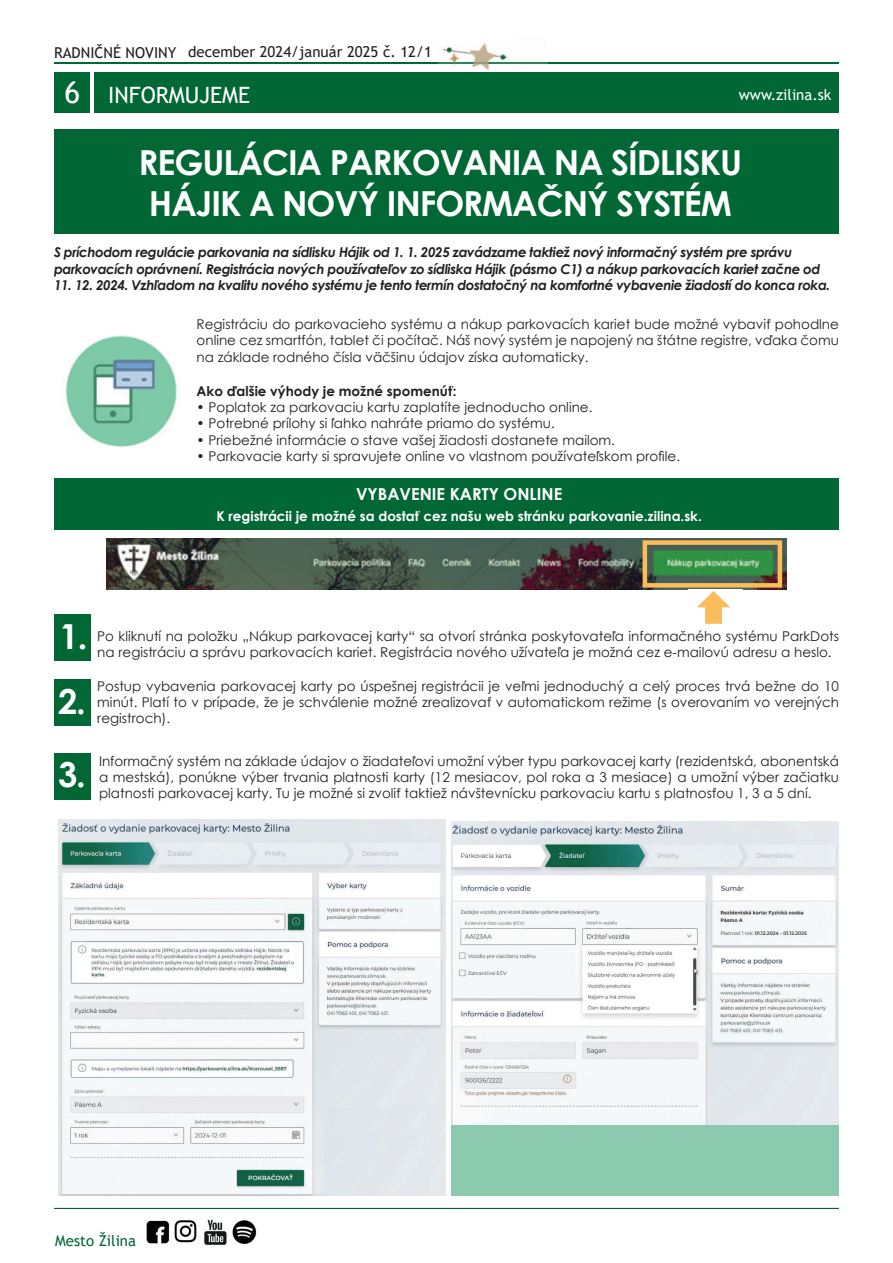
<style>
.page{position:relative;width:893px;height:1263px;background:#fff}
.page>*{position:absolute;margin:0;border:0;box-sizing:border-box;transform-origin:0 0}
.t1{font:700 34.5px/40.5px "Century Gothic";letter-spacing:-.03em;color:#fff;text-align:center}
.t2{font:30px "Trebuchet MS";color:#fff}
.t3{font:22.5px "Trebuchet MS";color:#fff}
.t4{font:700 16.5px "Century Gothic";color:#fff}
.t5{font:15px "Trebuchet MS";color:#231f20}
.t6{font:15px "Trebuchet MS";color:#fff}
.t7{font:15px "Trebuchet MS";color:#006735}
.t8{font:13.5px/16.2px "Century Gothic";color:#231f20;text-align:justify}
.t9{font:italic 700 13.5px/16.2px "Century Gothic";letter-spacing:-.03em;color:#231f20}
.t10{font:700 13.5px "Century Gothic";color:#fff}
.t11{font:700 13.5px "Century Gothic";color:#231f20}
</style>
<div class="page">
<div style="left:94px;top:72px;width:745px;height:41px;background:#006735"></div>
<div style="left:54px;top:72px;width:35px;height:41px;background:#006735"></div>
<hr style="left:54px;top:62px;width:785px;height:2px;background:#006735">
<hr style="left:54px;top:1208px;width:785px;height:1px;background:#006735">
<img style="left:443px;top:43px;width:65px;height:28px">
<img style="left:438px;top:62px;width:110px;height:2px">
<div style="left:54px;top:129px;width:785px;height:105px;background:#006735"></div>
<img style="left:65px;top:335px;width:112px;height:113px">
<div style="left:54px;top:478px;width:785px;height:52px;background:#006735"></div>
<img style="left:106px;top:538px;width:681px;height:51px">
<div style="left:54px;top:614px;width:36px;height:47px;background:#006735"></div>
<div style="left:54px;top:679px;width:36px;height:47px;background:#006735"></div>
<div style="left:54px;top:753px;width:36px;height:46px;background:#006735"></div>
<img style="left:58px;top:820px;width:387px;height:375px">
<img style="left:451px;top:822px;width:387px;height:303px">
<div style="left:643px;top:540px;width:139px;height:48px;border:4px solid #fcbc59"></div>
<img style="left:697px;top:591px;width:33px;height:33px">
<div style="left:451px;top:1125px;width:388px;height:70px;background:#8ccaaf"></div>
<img style="left:146px;top:1219px;width:111px;height:26px">
<p class="t5" style="left:54px;top:43px;width:124px">RADNIČNÉ NOVINY</p>
<h3 class="t3" style="left:108px;top:81px;width:144px">INFORMUJEME</h3>
<p class="t6" style="left:739px;top:85px;width:94px">www.zilina.sk</p>
<p class="t5" style="left:188px;top:42px;width:245px">december 2024/január 2025 č. 12/1</p>
<h2 class="t2" style="left:64px;top:73px;width:17px">6</h2>
<h1 class="t1" style="left:139px;top:141px;width:605px">REGULÁCIA PARKOVANIA NA SÍDLISKU<br>HÁJIK A NOVÝ INFORMAČNÝ SYSTÉM</h1>
<p class="t9" style="left:54px;top:244px;width:768px">S príchodom regulácie parkovania na sídlisku Hájik od 1. 1. 2025 zavádzame taktiež nový informačný systém pre správu parkovacích oprávnení. Registrácia nových používateľov zo sídliska Hájik (pásmo C1) a nákup parkovacích kariet začne od</p>
<p class="t9" style="left:54px;top:276px;width:778px">11. 12. 2024. Vzhľadom na kvalitu nového systému je tento termín dostatočný na komfortné vybavenie žiadostí do konca roka.</p>
<p class="t8" style="left:197px;top:316px;width:644px">Registráciu do parkovacieho systému a nákup parkovacích kariet bude možné vybaviť pohodlne online cez smartfón, tablet či počítač. Náš nový systém je napojený na štátne registre, vďaka čomu na základe rodného čísla väčšinu údajov získa automaticky.</p>
<p class="t11" style="left:197px;top:381px;width:262px">Ako ďalšie výhody je možné spomenúť:</p>
<p class="t8" style="left:197px;top:399px;width:397px">• Poplatok za parkovaciu kartu zaplatíte jednoducho online.</p>
<p class="t8" style="left:197px;top:415px;width:360px">• Potrebné prílohy si ľahko nahráte priamo do systému.</p>
<p class="t8" style="left:197px;top:431px;width:420px">• Priebežné informácie o stave vašej žiadosti dostanete mailom.</p>
<p class="t8" style="left:197px;top:448px;width:485px">• Parkovacie karty si spravujete online vo vlastnom používateľskom profile.</p>
<p class="t4" style="left:356px;top:482px;width:208px">VYBAVENIE KARTY ONLINE</p>
<p class="t10" style="left:216px;top:506px;width:487px">K registrácii je možné sa dostať cez našu web stránku parkovanie.zilina.sk.</p>
<h1 class="t1" style="left:60px;top:614px;width:29px">1.</h1>
<h1 class="t1" style="left:58px;top:679px;width:29px">2.</h1>
<h1 class="t1" style="left:58px;top:753px;width:29px">3.</h1>
<p class="t8" style="left:97px;top:628px;width:743px">Po kliknutí na položku „Nákup parkovacej karty“ sa otvorí stránka poskytovateľa informačného systému ParkDots</p>
<p class="t8" style="left:97px;top:644px;width:736px">na registráciu a správu parkovacích kariet. Registrácia nového užívateľa je možná cez e-mailovú adresu a heslo.</p>
<p class="t8" style="left:97px;top:677px;width:743px">Postup vybavenia parkovacej karty po úspešnej registrácii je veľmi jednoduchý a celý proces trvá bežne do 10 minút. Platí to v prípade, že je schválenie možné zrealizovať v automatickom režime (s overovaním vo verejných</p>
<p class="t8" style="left:97px;top:710px;width:75px">registroch).</p>
<p class="t8" style="left:99px;top:752px;width:741px">Informačný systém na základe údajov o žiadateľovi umožní výber typu parkovacej karty (rezidentská, abonentská a mestská), ponúkne výber trvania platnosti karty (12 mesiacov, pol roka a 3 mesiace) a umožní výber začiatku platnosti parkovacej karty. Tu je možné si zvoliť taktiež návštevnícku parkovaciu kartu s platnosťou 1, 3 a 5 dní.</p>
<p class="t7" style="left:55px;top:1231px;width:82px">Mesto Žilina</p>
</div>
